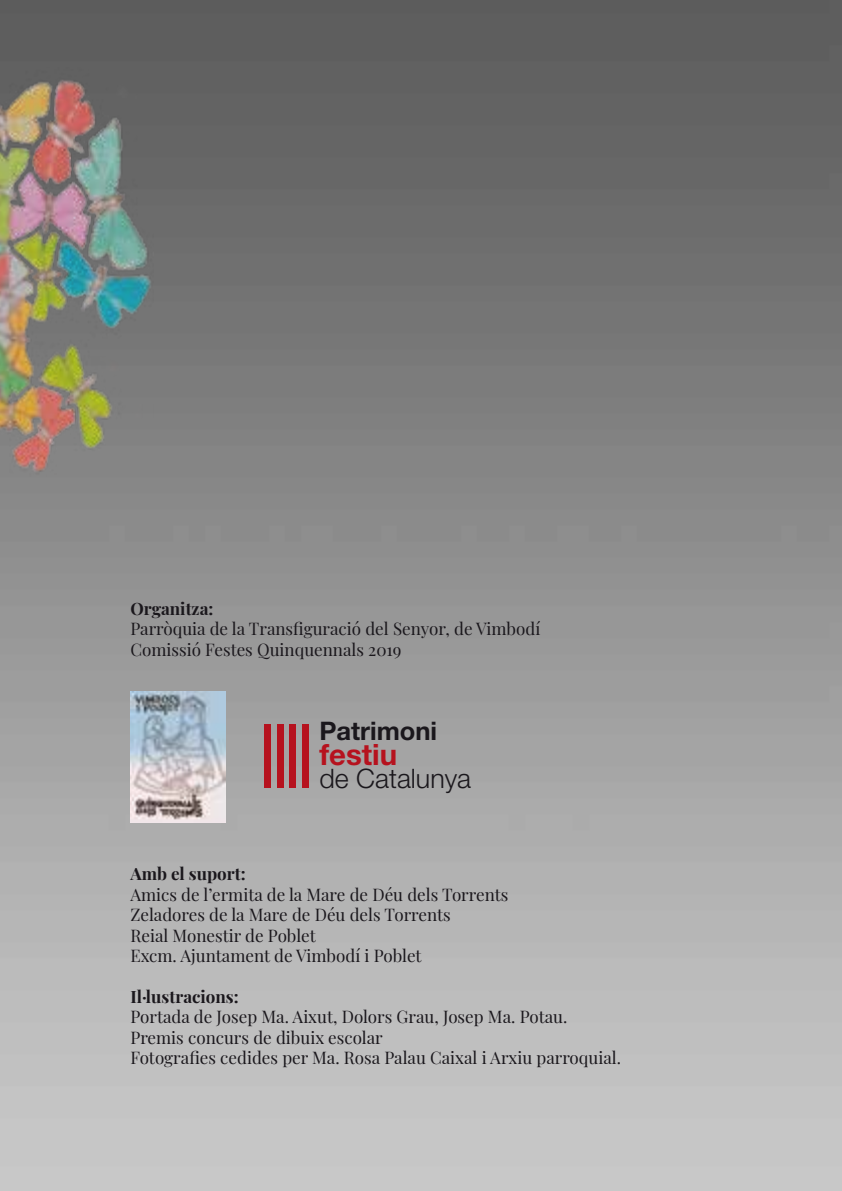
<style>
.page{position:relative;width:842px;height:1191px;background:#fff}
.page>*{position:absolute;margin:0;border:0;box-sizing:border-box;transform-origin:0 0}
.t1{font:700 29.4px "Helvetica Neue LT Pro";color:#b6121e}
.t2{font:300 26.8px "Helvetica Neue LT Pro";color:#1a171c}
.t3{font:700 25.6px "Helvetica Neue LT Pro";color:#1a171c}
.t4{font:17px/20.4px "Playfair Display";color:#1a171c}
.t5{font:700 17px "Playfair Display";color:#1a171c}
</style>
<div class="page">
<img style="left:0;top:0;width:842px;height:1191px">
<img style="left:130px;top:692px;width:96px;height:130px">
<div style="left:264px;top:723px;width:7px;height:64px;background:#b6121e"></div>
<div style="left:277px;top:723px;width:6px;height:64px;background:#b6121e"></div>
<div style="left:289px;top:723px;width:7px;height:64px;background:#b6121e"></div>
<div style="left:302px;top:723px;width:7px;height:64px;background:#b6121e"></div>
<img style="left:0;top:67px;width:153px;height:410px">
<p class="t5" style="left:130px;top:595px;width:85px">Organitza:</p>
<p class="t4" style="left:130px;top:617px;width:411px">Parròquia de la Transfiguració del Senyor, de Vimbodí<br>Comissió Festes Quinquennals 2019</p>
<h3 class="t3" style="left:319px;top:715px;width:119px">Patrimoni</h3>
<h1 class="t1" style="left:319px;top:736px;width:79px">festiu</h1>
<h2 class="t2" style="left:319px;top:762px;width:153px">de Catalunya</h2>
<p class="t5" style="left:130px;top:860px;width:117px">Amb el suport:</p>
<p class="t4" style="left:130px;top:882px;width:380px">Amics de l’ermita de la Mare de Déu dels Torrents Zeladores de la Mare de Déu dels Torrents<br>Reial Monestir de Poblet<br>Excm. Ajuntament de Vimbodí i Poblet</p>
<p class="t5" style="left:130px;top:983px;width:110px">Il·lustracions:</p>
<p class="t4" style="left:130px;top:1005px;width:492px">Portada de Josep Ma. Aixut, Dolors Grau, Josep Ma. Potau.<br>Premis concurs de dibuix escolar<br>Fotografies cedides per Ma. Rosa Palau Caixal i Arxiu parroquial.</p>
</div>
